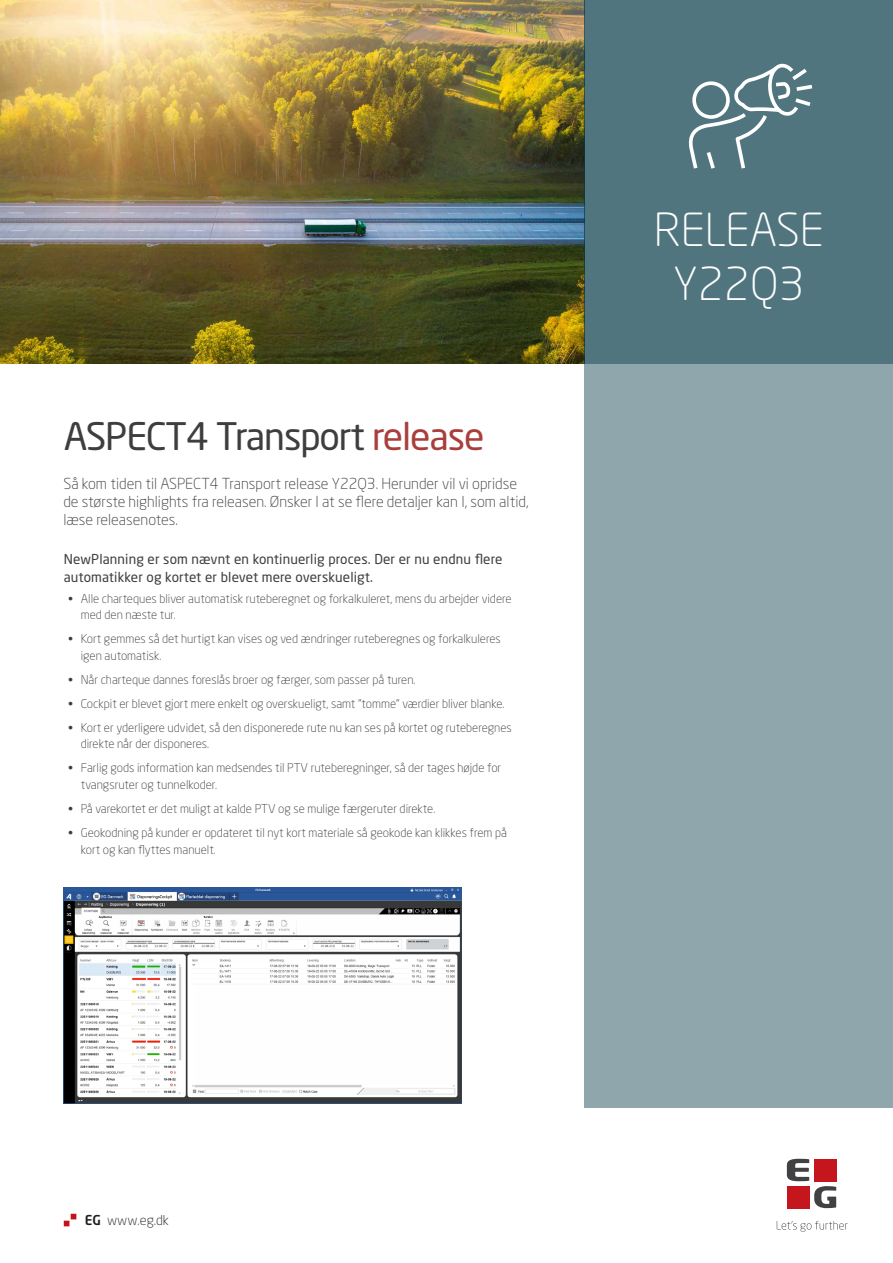
<style>
.page{position:relative;width:893px;height:1263px;background:#fff}
.page>*{position:absolute;margin:0;border:0;box-sizing:border-box;transform-origin:0 0}
.t1{font:300 45px/54px "Neo Sans Std";color:#fff;text-align:center}
.Overskrift{font:37.5px "Neo Sans Std";letter-spacing:-.03em;color:#3e3e3f}
.Manchet{font:300 15px/18px "Neo Sans Std";color:#3e3e3f}
.Mellemrubrik{font:13.5px/18px "Neo Sans Std";letter-spacing:.01em;color:#3e3e3f}
.t2{font:300 13.5px "Neo Sans Std";color:#231f20}
.Brød_bullet__faktabo{font:300 12px/16.5px "Neo Sans Std";color:#3e3e3f}
.s1{color:#a93f3c}
.s2{font-weight:500}
</style>
<div class="page">
<img style="left:0;top:0;width:585px;height:364px">
<div style="left:585px;top:0;width:308px;height:1108px;background:#8fa6ac"></div>
<div style="left:585px;top:0;width:308px;height:364px;background:#51757e"></div>
<svg style="left:64px;top:1214px;width:12px;height:12px"></svg>
<svg style="left:688px;top:64px;width:125px;height:105px"></svg>
<svg style="left:777px;top:1221px;width:71px;height:11px"></svg>
<svg style="left:787px;top:1159px;width:49px;height:49px"></svg>
<img style="left:63px;top:888px;width:399px;height:215px">
<p class="Overskrift" style="left:64px;top:413px;width:422px">ASPECT4 Transport <span class="s1">release</span></p>
<p class="Manchet" style="left:63px;top:474px;width:467px">Så kom tiden til ASPECT4 Transport release Y22Q3. Herunder vil vi opridse de største highlights fra releasen. Ønsker I at se flere detaljer kan I, som altid, læse releasenotes.</p>
<p class="Mellemrubrik" style="left:64px;top:550px;width:440px">NewPlanning er som nævnt en kontinuerlig proces. Der er nu endnu flere automatikker og kortet er blevet mere overskueligt.</p>
<p class="Brød_bullet__faktabo" style="left:81px;top:590px;width:432px;text-indent:-13px">• Alle charteques bliver automatisk ruteberegnet og forkalkuleret, mens du arbejder videre med den næste tur.</p>
<p class="Brød_bullet__faktabo" style="left:81px;top:631px;width:422px;text-indent:-13px">• Kort gemmes så det hurtigt kan vises og ved ændringer ruteberegnes og forkalkuleres igen automatisk.</p>
<p class="Brød_bullet__faktabo" style="left:68px;top:671px;width:349px">• Når charteque dannes foreslås broer og færger, som passer på turen.</p>
<p class="Brød_bullet__faktabo" style="left:68px;top:695px;width:438px">• Cockpit er blevet gjort mere enkelt og overskueligt, samt ”tomme” værdier bliver blanke.</p>
<p class="Brød_bullet__faktabo" style="left:81px;top:719px;width:433px;text-indent:-13px">• Kort er yderligere udvidet, så den disponerede rute nu kan ses på kortet og ruteberegnes direkte når der disponeres.</p>
<p class="Brød_bullet__faktabo" style="left:81px;top:760px;width:422px;text-indent:-13px">• Farlig gods information kan medsendes til PTV ruteberegninger, så der tages højde for tvangsruter og tunnelkoder.</p>
<p class="Brød_bullet__faktabo" style="left:68px;top:800px;width:369px">• På varekortet er det muligt at kalde PTV og se mulige færgeruter direkte.</p>
<p class="Brød_bullet__faktabo" style="left:81px;top:824px;width:428px;text-indent:-13px">• Geokodning på kunder er opdateret til nyt kort materiale så geokode kan klikkes frem på kort og kan flyttes manuelt.</p>
<p class="t1" style="left:654px;top:202px;width:171px">RELEASE<br>Y22Q3</p>
<p class="t2" style="left:85px;top:1212px;width:86px"><span class="s2">EG</span> www.eg.dk</p>
</div>
